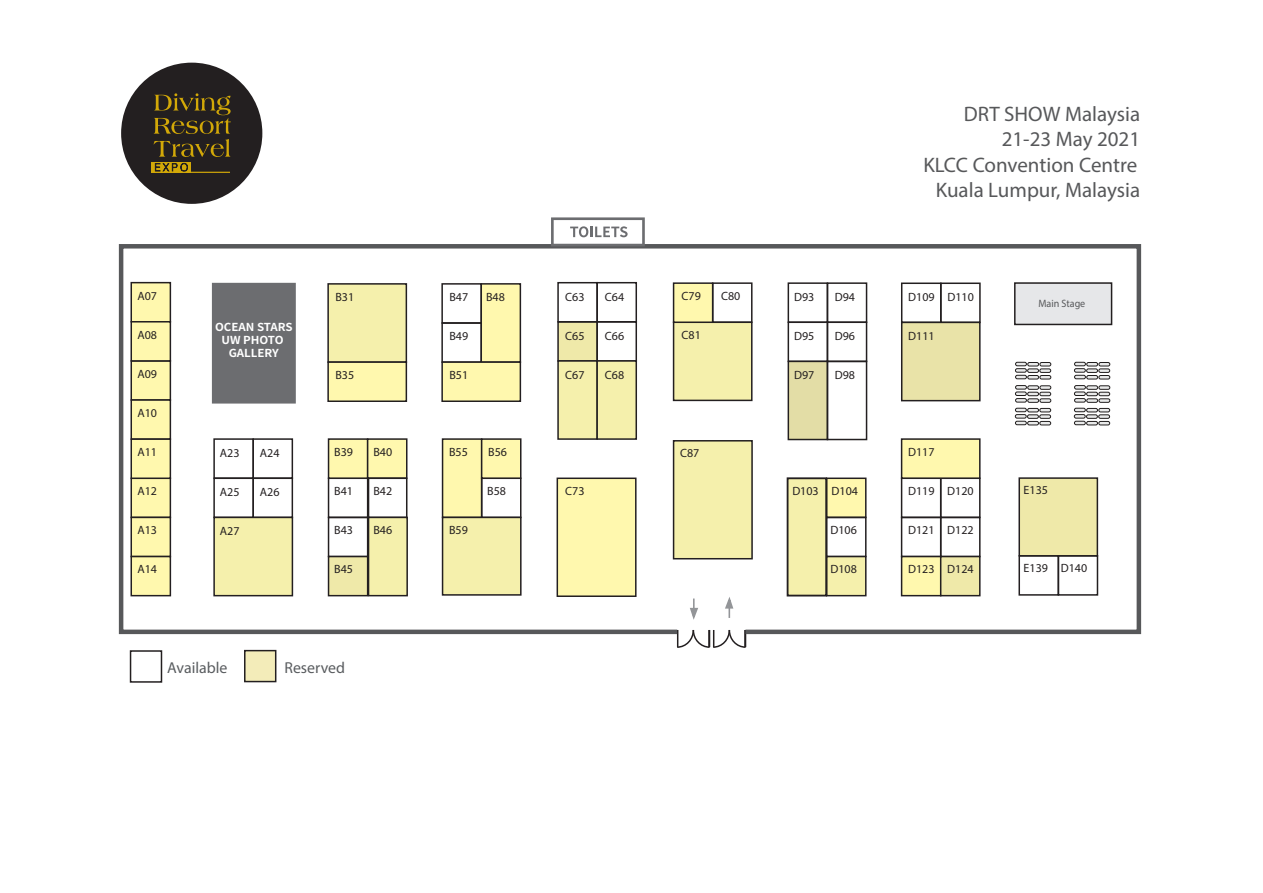
<style>
.page{position:relative;width:1263px;height:893px;background:#fff}
.page>*{position:absolute;margin:0;border:0;box-sizing:border-box;transform-origin:0 0}
.t1{font:21px/25.2px "Myriad Pro";color:#57585a;text-align:right}
.t2{font:15.9px "Myriad Pro";color:#595c5f}
.t3{font:12px "Myriad Pro";color:#231f20}
.t4{font:700 10.95px/13.2px "Noto Sans CJ Ktc";color:#fff;text-align:center;scale:1.04 1}
.t5{font:10.65px "Myriad Pro";color:#57585a;scale:.94 1}
</style>
<div class="page">
<div style="left:121px;top:63px;width:141px;height:141px;background:#231f20;border-radius:50%"></div>
<svg style="left:154px;top:93px;width:77px;height:64px"></svg>
<svg style="left:151px;top:162px;width:40px;height:10px"></svg>
<svg style="left:155px;top:163px;width:33px;height:9px"></svg>
<hr style="left:151px;top:172px;width:79px;height:1px;background:#d2a808">
<svg style="left:676px;top:636px;width:71px;height:12px"></svg>
<svg style="left:118px;top:244px;width:1024px;height:392px"></svg>
<div style="left:327px;top:283px;width:80px;height:80px;background:#f5f0ac;border:2px solid #231f20"></div>
<div style="left:327px;top:361px;width:80px;height:41px;background:#fff8ae;border:2px solid #231f20"></div>
<div style="left:441px;top:283px;width:41px;height:41px;border:2px solid #231f20"></div>
<div style="left:441px;top:322px;width:41px;height:41px;border:2px solid #231f20"></div>
<div style="left:480px;top:283px;width:41px;height:80px;background:#fff8ae;border:2px solid #231f20"></div>
<div style="left:441px;top:361px;width:80px;height:41px;background:#fff8ae;border:2px solid #231f20"></div>
<svg style="left:551px;top:217px;width:94px;height:29px"></svg>
<div style="left:212px;top:283px;width:84px;height:121px;background:#6c6d70;border:2px solid #6c6d70"></div>
<div style="left:244px;top:650px;width:32px;height:32px;background:#f3ecb9;border:2px solid #231f20"></div>
<div style="left:130px;top:650px;width:32px;height:33px;border:2px solid #231f20"></div>
<p class="t3" style="left:137px;top:288px;width:21px">A07</p>
<p class="t3" style="left:137px;top:327px;width:21px">A08</p>
<p class="t3" style="left:137px;top:366px;width:21px">A09</p>
<p class="t3" style="left:137px;top:405px;width:21px">A10</p>
<p class="t3" style="left:137px;top:444px;width:21px">A11</p>
<p class="t3" style="left:137px;top:483px;width:21px">A12</p>
<p class="t3" style="left:137px;top:522px;width:21px">A13</p>
<p class="t3" style="left:137px;top:561px;width:21px">A14</p>
<p class="t4" style="left:215px;top:321px;width:76px">OCEAN STARS<br>UW PHOTO<br>GALLERY</p>
<p class="t3" style="left:220px;top:446px;width:21px">A23</p>
<p class="t3" style="left:260px;top:446px;width:21px">A24</p>
<p class="t3" style="left:220px;top:485px;width:21px">A25</p>
<p class="t3" style="left:260px;top:485px;width:21px">A26</p>
<p class="t3" style="left:220px;top:524px;width:21px">A27</p>
<p class="t3" style="left:335px;top:290px;width:20px">B31</p>
<p class="t3" style="left:335px;top:368px;width:20px">B35</p>
<p class="t3" style="left:334px;top:445px;width:20px">B39</p>
<p class="t3" style="left:373px;top:445px;width:20px">B40</p>
<p class="t3" style="left:334px;top:484px;width:20px">B41</p>
<p class="t3" style="left:373px;top:484px;width:20px">B42</p>
<p class="t3" style="left:334px;top:523px;width:20px">B43</p>
<p class="t3" style="left:373px;top:523px;width:20px">B46</p>
<p class="t3" style="left:334px;top:562px;width:20px">B45</p>
<h2 class="t2" style="left:167px;top:658px;width:62px">Available</h2>
<h2 class="t2" style="left:284px;top:658px;width:62px">Reserved</h2>
<p class="t3" style="left:449px;top:290px;width:20px">B47</p>
<p class="t3" style="left:486px;top:290px;width:20px">B48</p>
<p class="t3" style="left:449px;top:329px;width:20px">B49</p>
<p class="t3" style="left:449px;top:368px;width:20px">B51</p>
<p class="t3" style="left:449px;top:444px;width:20px">B55</p>
<p class="t3" style="left:488px;top:444px;width:20px">B56</p>
<p class="t3" style="left:487px;top:483px;width:20px">B58</p>
<p class="t3" style="left:449px;top:522px;width:20px">B59</p>
<p class="t3" style="left:565px;top:290px;width:21px">C63</p>
<p class="t3" style="left:605px;top:290px;width:21px">C64</p>
<p class="t3" style="left:565px;top:329px;width:21px">C65</p>
<p class="t3" style="left:605px;top:329px;width:21px">C66</p>
<p class="t3" style="left:565px;top:368px;width:21px">C67</p>
<p class="t3" style="left:605px;top:368px;width:21px">C68</p>
<p class="t3" style="left:565px;top:484px;width:21px">C73</p>
<p class="t3" style="left:681px;top:289px;width:21px">C79</p>
<p class="t3" style="left:721px;top:289px;width:21px">C80</p>
<p class="t3" style="left:681px;top:328px;width:21px">C81</p>
<p class="t3" style="left:680px;top:446px;width:21px">C87</p>
<p class="t3" style="left:794px;top:289px;width:22px">D93</p>
<p class="t3" style="left:835px;top:289px;width:22px">D94</p>
<p class="t3" style="left:794px;top:328px;width:22px">D95</p>
<p class="t3" style="left:835px;top:328px;width:22px">D96</p>
<p class="t3" style="left:794px;top:367px;width:22px">D97</p>
<p class="t3" style="left:835px;top:367px;width:22px">D98</p>
<p class="t3" style="left:792px;top:484px;width:67px">D103 D104</p>
<p class="t3" style="left:830px;top:523px;width:28px">D106</p>
<p class="t3" style="left:830px;top:562px;width:28px">D108</p>
<h1 class="t1" style="left:923px;top:101px;width:218px">DRT SHOW Malaysia<br>21-23 May 2021<br>KLCC Convention Centre<br>Kuala Lumpur, Malaysia</h1>
<p class="t3" style="left:908px;top:289px;width:67px">D109 D110</p>
<p class="t3" style="left:908px;top:328px;width:28px">D111</p>
<p class="t3" style="left:908px;top:444px;width:28px">D117</p>
<p class="t3" style="left:908px;top:483px;width:67px">D119 D120</p>
<p class="t3" style="left:908px;top:522px;width:67px">D121 D122</p>
<p class="t3" style="left:908px;top:561px;width:67px">D123 D124</p>
<p class="t5" style="left:1038px;top:297px;width:51px">Main Stage</p>
<p class="t3" style="left:1023px;top:483px;width:26px">E135</p>
<p class="t3" style="left:1023px;top:561px;width:65px">E139 D140</p>
</div>
